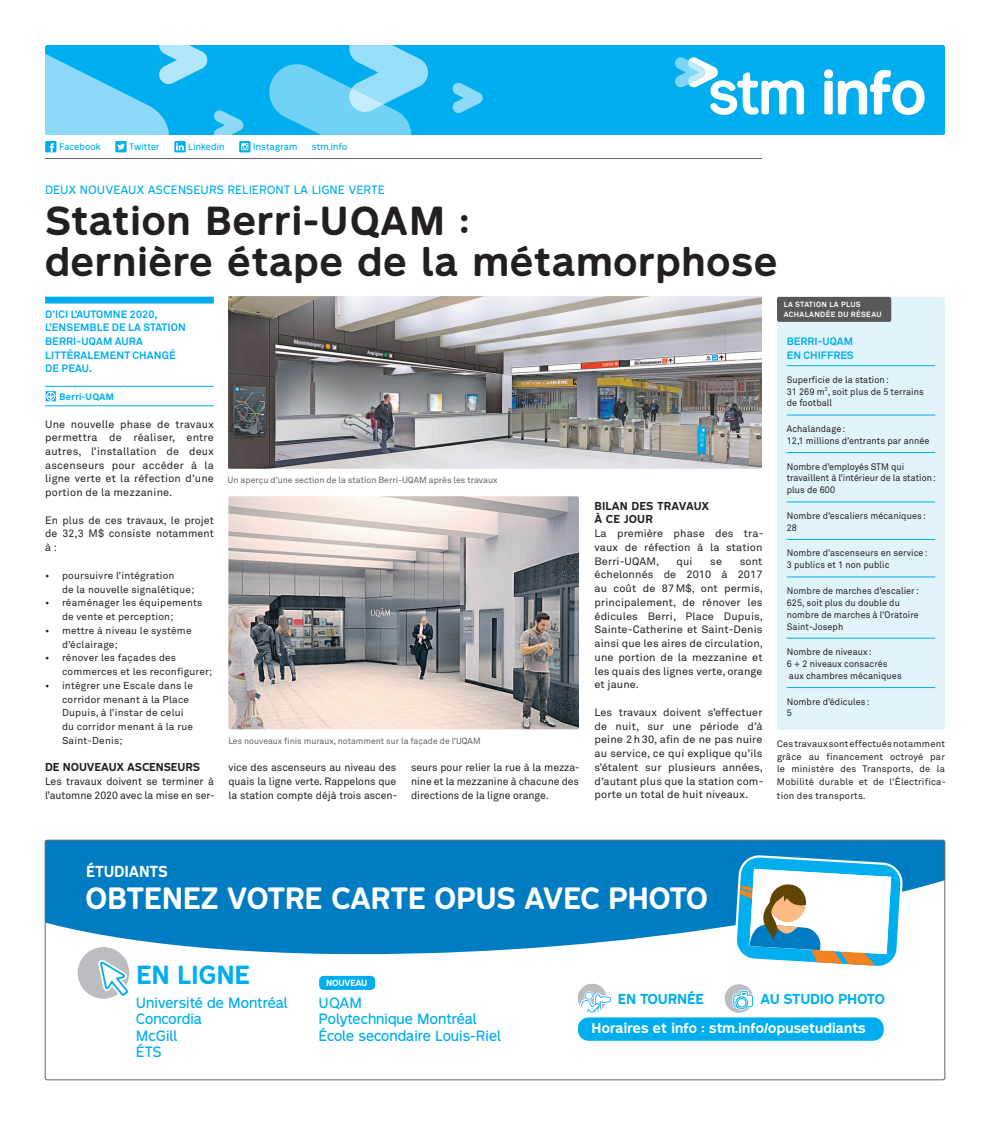
<style>
.page{position:relative;width:990px;height:1125px;background:#fff}
.page>*{position:absolute;margin:0;border:0;box-sizing:border-box;transform-origin:0 0}
.t1{font:700 57.25px "STM Montreal";color:#fff}
.t2{font:700 37.5px/41.2px "STM Montreal";letter-spacing:.03em;color:#231f20}
.t3{font:700 28.5px "STM Montreal";letter-spacing:-.015em;color:#fff}
.t4{font:700 24.25px "STM Montreal";letter-spacing:-.015em;color:#00aeef}
.t5{font:700 14.75px "STM Montreal";letter-spacing:-.015em;color:#fff;scale:.96 1}
.t6{font:13.88px/16.5px "STM Montreal";color:#00aeef}
.t7{font:700 13.38px "STM Montreal";letter-spacing:-.025em;color:#00aeef}
.t8{font:700 13.12px "STM Montreal";letter-spacing:.01em;color:#fff}
.t9{font:11.25px "STM Montreal";color:#00aeef}
.t10{font:10.62px/13.8px "Akkurat";letter-spacing:.01em;color:#231f20;text-align:justify}
.t11{font:700 10.62px/13.8px "Akkurat";letter-spacing:.01em;color:#00aeef}
.t12{font:700 10.62px/13.8px "STM Montreal";letter-spacing:.01em;color:#231f20}
.t13{font:700 10.62px "STM Montreal";letter-spacing:-.01em;color:#231f20}
.t14{font:10px/13.8px "Akkurat";letter-spacing:.02em;color:#231f20}
.t15{font:9.38px/11.9px "Akkurat";letter-spacing:.01em;color:#231f20;scale:.96 1}
.t16{font:9.38px/12.5px "Akkurat";letter-spacing:.01em;color:#231f20;text-align:justify}
.t17{font:8.75px "Akkurat";color:#636366}
.t18{font:8.75px "STM Montreal";letter-spacing:.025em;color:#00aeef}
.t19{font:700 8.75px "STM Montreal";letter-spacing:.025em;color:#00aeef}
.t20{font:700 8.25px "STM Montreal";letter-spacing:-.025em;color:#fff}
.t21{font:700 7.5px/10px "Akkurat";letter-spacing:.05em;color:#fff}
</style>
<div class="page">
<div style="left:207px;top:45px;width:738px;height:90px;background:#00aeef"></div>
<svg style="left:675px;top:57px;width:129px;height:58px"></svg>
<svg style="left:269px;top:45px;width:159px;height:90px"></svg>
<svg style="left:453px;top:83px;width:30px;height:30px"></svg>
<svg style="left:214px;top:110px;width:29px;height:25px"></svg>
<svg style="left:45px;top:45px;width:162px;height:90px"></svg>
<div style="left:45px;top:141px;width:11px;height:11px;background:#00aeef"></div>
<svg style="left:50px;top:143px;width:4px;height:9px"></svg>
<div style="left:115px;top:141px;width:12px;height:11px;background:#00aeef"></div>
<svg style="left:117px;top:143px;width:8px;height:7px"></svg>
<div style="left:174px;top:141px;width:12px;height:11px;background:#00aeef"></div>
<svg style="left:176px;top:143px;width:8px;height:8px"></svg>
<svg style="left:239px;top:141px;width:11px;height:11px"></svg>
<svg style="left:241px;top:143px;width:7px;height:7px"></svg>
<hr style="left:45px;top:158px;width:717px;height:1px;background:#636366">
<svg style="left:45px;top:840px;width:900px;height:132px;fill:#007cc2"></svg>
<svg style="left:734px;top:855px;width:169px;height:113px"></svg>
<div style="left:78px;top:947px;width:51px;height:52px;background:#bcbdc0;border-radius:50%"></div>
<svg style="left:95px;top:955px;width:40px;height:44px"></svg>
<div style="left:319px;top:976px;width:56px;height:14px;background:#00aeef;border-radius:5px"></div>
<div style="left:578px;top:1017px;width:306px;height:24px;background:#00aeef;border-radius:11px"></div>
<div style="left:725px;top:984px;width:28px;height:29px;background:#bcbdc0;border-radius:50%"></div>
<svg style="left:732px;top:990px;width:23px;height:51px"></svg>
<div style="left:578px;top:984px;width:29px;height:28px;background:#bcbdc0;border-radius:50%"></div>
<div style="left:584px;top:991px;width:9px;height:9px;border:3px solid #fff;border-radius:50%"></div>
<svg style="left:578px;top:992px;width:33px;height:20px"></svg>
<div style="left:45px;top:840px;width:900px;height:240px;border:1px solid #636366;border-radius:2px"></div>
<div style="left:45px;top:297px;width:169px;height:7px;background:#00aeef"></div>
<hr style="left:45px;top:386px;width:169px;height:1px;background:#00aeef">
<hr style="left:45px;top:406px;width:169px;height:1px;background:#00aeef">
<div style="left:45px;top:391px;width:11px;height:11px;border:1px solid #fff"></div>
<svg style="left:46px;top:392px;width:9px;height:9px"></svg>
<img style="left:228px;top:496px;width:351px;height:233px">
<img style="left:228px;top:296px;width:534px;height:173px">
<div style="left:777px;top:297px;width:168px;height:433px;background:#e1f4fc;border-radius:2px"></div>
<div style="left:777px;top:297px;width:114px;height:25px;background:#57585a;border-radius:2px"></div>
<hr style="left:787px;top:365px;width:148px;height:1px;background:#00aeef">
<hr style="left:787px;top:415px;width:148px;height:1px;background:#00aeef">
<hr style="left:787px;top:452px;width:148px;height:1px;background:#00aeef">
<hr style="left:787px;top:502px;width:148px;height:1px;background:#00aeef">
<hr style="left:787px;top:539px;width:148px;height:1px;background:#00aeef">
<hr style="left:787px;top:577px;width:148px;height:1px;background:#00aeef">
<hr style="left:787px;top:638px;width:148px;height:1px;background:#00aeef">
<hr style="left:787px;top:687px;width:148px;height:1px;background:#00aeef">
<p class="t18" style="left:59px;top:141px;width:43px">Facebook</p>
<p class="t18" style="left:129px;top:141px;width:32px">Twitter</p>
<p class="t18" style="left:188px;top:141px;width:38px">Linkedin</p>
<p class="t18" style="left:253px;top:141px;width:46px">Instagram</p>
<p class="t18" style="left:312px;top:141px;width:37px">stm.info</p>
<p class="t9" style="left:45px;top:182px;width:341px">Deux nouveaux ascenseurs reli eront la ligne verte</p>
<h2 class="t2" style="left:45px;top:200px;width:734px">Station Berri-UQAM :<br>dernière étape de la métamorphose</h2>
<h1 class="t1" style="left:821px;top:57px;width:107px">info</h1>
<p class="t11" style="left:45px;top:307px;width:142px">D’ICI L’AUTOMNE 2020,<br>L’ENSEMBLE DE LA STATION<br>BERRI-UQAM AURA<br>LITTÉRALEMENT CHANGÉ<br>DE PEAU.</p>
<p class="t19" style="left:60px;top:391px;width:56px">Berri-UQAM</p>
<p class="t10" style="left:45px;top:417px;width:170px">Une nouvelle phase de travaux permettra de réaliser, entre autres, l’installation de deux ascenseurs pour accéder à la ligne verte et la réfection d’une portion de la mezzanine.</p>
<p class="t10" style="left:45px;top:513px;width:170px">En plus de ces travaux, le projet de 32,3 M$ consiste notamment à :</p>
<p class="t14" style="left:62px;top:568px;width:134px;text-indent:-17px">• poursuivre l’intégration<br>de la nouvelle signalétique;</p>
<p class="t14" style="left:62px;top:596px;width:142px;text-indent:-17px">• réaménager les équipements de vente et perception;</p>
<p class="t14" style="left:62px;top:623px;width:131px;text-indent:-17px">• mettre à niveau le système d’éclairage;</p>
<p class="t14" style="left:62px;top:651px;width:152px;text-indent:-17px">• rénover les façades des commerces et les reconfigurer;</p>
<p class="t14" style="left:62px;top:678px;width:132px;text-indent:-17px">• intégrer une Escale dans le corridor menant à la Place<br>Dupuis, à l’instar de celui du corridor menant à la rue<br>Saint-Denis;</p>
<p class="t13" style="left:45px;top:761px;width:155px">De nouveaux ascenseurs</p>
<p class="t10" style="left:45px;top:774px;width:171px">Les travaux doivent se terminer à l’automne 2020 avec la mise en ser-</p>
<p class="t17" style="left:228px;top:474px;width:271px">Un aperçu d’une section de la station Berri-UQAM après les travaux</p>
<p class="t17" style="left:228px;top:735px;width:254px">Les nouveaux finis muraux, notamment sur la façade de l’UQAM</p>
<p class="t10" style="left:228px;top:761px;width:170px">vice des ascenseurs au niveau des quais la ligne verte. Rappelons que la station compte déjà trois ascen-</p>
<p class="t10" style="left:411px;top:760px;width:170px">seurs pour relier la rue à la mezza&shy;nine et la mezzanine à chacune des directions de la ligne orange.</p>
<p class="t12" style="left:595px;top:499px;width:116px">Bilan des travaux à ce jour</p>
<p class="t10" style="left:595px;top:526px;width:170px">La première phase des tra&shy;vaux de réfection à la station Berri-UQAM,</p>
<p class="t10" style="left:676px;top:554px;width:18px">qui</p>
<p class="t10" style="left:710px;top:554px;width:13px">se</p>
<p class="t10" style="left:595px;top:554px;width:170px;text-indent:145px">sont échelonnés de 2010 à 2017 au coût de 87M$, ont permis, principalement, de rénover les édicules Berri, Place Dupuis, Sainte-Catherine et Saint-Denis ainsi que les aires de circulation, une portion de la mezzanine et les quais des lignes verte, orange et jaune.</p>
<p class="t10" style="left:595px;top:705px;width:170px">Les travaux doivent s’effectuer de nuit, sur une période d’à peine 2h30, afin de ne pas nuire au service, ce qui explique qu’ils s’étalent sur plusieurs années, d’autant plus que la station com&shy;porte un total de huit niveaux.</p>
<p class="t21" style="left:784px;top:299px;width:99px">LA STATION LA PLUS<br>ACHALANDÉE DU RÉSEAU</p>
<p class="t11" style="left:787px;top:334px;width:68px">BERRI-UQAM<br>EN CHIFFRES</p>
<p class="t15" style="left:787px;top:373px;width:144px">Superficie de la station:<br>31 269 m<sup>2</sup>, soit plus de 5 terrains de football</p>
<p class="t15" style="left:787px;top:423px;width:150px">Achalandage :<br>12,1 millions d’entrants par année</p>
<p class="t15" style="left:787px;top:460px;width:157px">Nombre d’employés STM qui travaillent à l’intérieur de la station: plus de 600</p>
<p class="t15" style="left:787px;top:510px;width:146px">Nombre d’escaliers mécaniques :<br>28</p>
<p class="t15" style="left:787px;top:547px;width:148px">Nombre d’ascenseurs en service :<br>3 publics et 1 non public</p>
<p class="t15" style="left:787px;top:585px;width:139px">Nombre de marches d’escalier:<br>625, soit plus du double du nombre de marches à l’Oratoire<br>Saint-Joseph</p>
<p class="t15" style="left:787px;top:646px;width:121px">Nombre de niveaux :<br>6 + 2 niveaux consacrés aux chambres mécaniques</p>
<p class="t15" style="left:787px;top:695px;width:88px">Nombre d’édicules :<br>5</p>
<p class="t16" style="left:777px;top:738px;width:170px">Ces travaux sont effectués notamment grâce au financement octroyé par le ministère des Transports, de la Mobilité durable et de l'Électrifica-</p>
<p class="t16" style="left:777px;top:789px;width:90px">tion des transports.</p>
<h3 class="t5" style="left:86px;top:862px;width:86px">ÉTUDIANTS</h3>
<h3 class="t3" style="left:85px;top:880px;width:624px">OBTENEZ VOTRE CARTE OPUS AVEC PHOTO</h3>
<h3 class="t4" style="left:136px;top:960px;width:115px">EN LIGNE</h3>
<p class="t20" style="left:326px;top:978px;width:43px">NOUVEAU</p>
<h3 class="t6" style="left:136px;top:994px;width:154px">Université de Montréal<br>Concordia<br>McGill<br>ÉTS</h3>
<h3 class="t6" style="left:319px;top:994px;width:184px">UQAM<br>Polytechnique Montréal<br>École secondaire Louis-Riel</h3>
<p class="t7" style="left:618px;top:990px;width:88px">EN TOURNÉE</p>
<p class="t7" style="left:761px;top:991px;width:126px">AU STUDIO PHOTO</p>
<p class="t8" style="left:592px;top:1020px;width:276px">Horaires et info : stm.info/opusetudiants</p>
</div>
